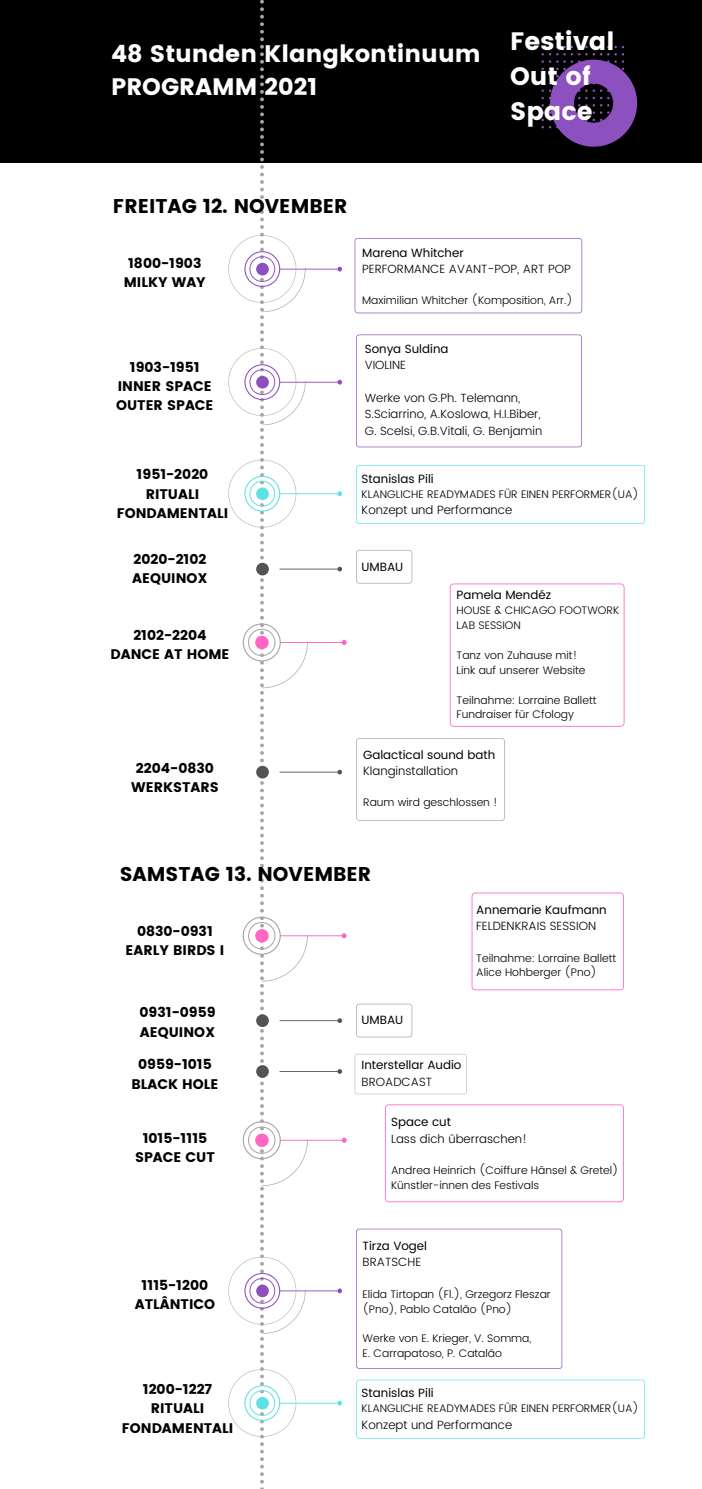
<style>
.page{position:relative;width:702px;height:1489px;background:#fff}
.page>*{position:absolute;margin:0;border:0;box-sizing:border-box;transform-origin:0 0}
.t1{font:25.25px "Poppins";color:#fff}
.t2{font:23.75px "Poppins";color:#fff}
.t3{font:19.75px "Poppins";color:#000}
.t4{font:14px/19.5px "Poppins";color:#000;text-align:center}
.t5{font:300 12px/16.2px "Poppins";color:#000}
.t6{font:12px/16.5px "Poppins";color:#000}
.t7{font:300 11px/15px "Poppins";color:#000}
.s1{font-weight:300}
</style>
<div class="page">
<div style="left:0;top:0;width:701px;height:163px;background:#000"></div>
<svg style="left:541px;top:46px;width:96px;height:101px"></svg>
<svg style="left:354px;top:238px;width:228px;height:75px"></svg>
<svg style="left:356px;top:334px;width:225px;height:113px"></svg>
<svg style="left:356px;top:465px;width:288px;height:59px"></svg>
<svg style="left:341px;top:640px;width:5px;height:5px"></svg>
<svg style="left:356px;top:550px;width:56px;height:33px"></svg>
<svg style="left:337px;top:491px;width:5px;height:5px"></svg>
<svg style="left:449px;top:583px;width:175px;height:144px"></svg>
<svg style="left:337px;top:267px;width:5px;height:4px"></svg>
<svg style="left:337px;top:380px;width:5px;height:5px"></svg>
<svg style="left:337px;top:567px;width:5px;height:4px"></svg>
<svg style="left:356px;top:738px;width:148px;height:83px"></svg>
<svg style="left:337px;top:770px;width:5px;height:4px"></svg>
<svg style="left:341px;top:933px;width:5px;height:5px"></svg>
<svg style="left:471px;top:892px;width:152px;height:98px"></svg>
<svg style="left:341px;top:1138px;width:5px;height:5px"></svg>
<svg style="left:385px;top:1104px;width:238px;height:98px"></svg>
<svg style="left:337px;top:1288px;width:5px;height:5px"></svg>
<svg style="left:356px;top:1228px;width:206px;height:141px"></svg>
<svg style="left:228px;top:0;width:79px;height:1489px"></svg>
<div style="left:256px;top:1397px;width:13px;height:12px;background:#5ce1e6;border-radius:50%"></div>
<svg style="left:337px;top:1401px;width:5px;height:4px"></svg>
<div style="left:256px;top:1065px;width:13px;height:13px;background:#545454;border-radius:50%"></div>
<svg style="left:337px;top:1069px;width:5px;height:5px"></svg>
<svg style="left:354px;top:1054px;width:112px;height:40px"></svg>
<svg style="left:356px;top:1004px;width:56px;height:33px"></svg>
<div style="left:256px;top:1014px;width:13px;height:13px;background:#545454;border-radius:50%"></div>
<svg style="left:337px;top:1018px;width:5px;height:5px"></svg>
<svg style="left:356px;top:1379px;width:288px;height:59px"></svg>
<p class="t2" style="left:111px;top:40px;width:371px">48 Stunden Klangkontinuum</p>
<p class="t2" style="left:111px;top:73px;width:208px">PROGRAMM 2021</p>
<p class="t3" style="left:113px;top:194px;width:236px">FREITAG 12. NOVEMBER</p>
<p class="t1" style="left:510px;top:27px;width:106px">Festival</p>
<p class="t1" style="left:510px;top:61px;width:82px">Out of</p>
<p class="t1" style="left:510px;top:96px;width:84px">Space</p>
<p class="t4" style="left:128px;top:253px;width:75px">1800-1903</p>
<p class="t4" style="left:124px;top:273px;width:84px">MILKY WAY</p>
<p class="t4" style="left:130px;top:357px;width:71px">1903-1951</p>
<p class="t4" style="left:118px;top:376px;width:95px">INNER SPACE</p>
<p class="t4" style="left:116px;top:396px;width:99px">OUTER SPACE</p>
<p class="t4" style="left:136px;top:465px;width:73px">1951-2020</p>
<p class="t4" style="left:117px;top:484px;width:113px">RITUALI<br>FONDAMENTALI</p>
<p class="t4" style="left:133px;top:549px;width:74px">2020-2102</p>
<p class="t4" style="left:132px;top:569px;width:77px">AEQUINOX</p>
<p class="t4" style="left:133px;top:625px;width:75px">2102-2204</p>
<p class="t4" style="left:110px;top:644px;width:120px">DANCE AT HOME</p>
<p class="t4" style="left:136px;top:758px;width:79px">2204-0830</p>
<p class="t4" style="left:131px;top:778px;width:89px">WERKSTARS</p>
<p class="t6" style="left:362px;top:244px;width:103px">Marena Whitcher</p>
<p class="t5" style="left:362px;top:261px;width:210px">PERFORMANCE AVANT-POP, ART POP</p>
<p class="t7" style="left:362px;top:293px;width:212px">Maximilian Whitcher (Komposition, Arr.)</p>
<p class="t6" style="left:364px;top:341px;width:85px">Sonya Suldina</p>
<p class="t5" style="left:364px;top:357px;width:43px">VIOLINE</p>
<p class="t5" style="left:364px;top:390px;width:177px">Werke von G.Ph. Telemann,<br>S.Sciarrino, A.Koslowa, H.I.Biber,</p>
<p class="t5" style="left:364px;top:422px;width:179px">G. Scelsi, G.B.Vitali, G. Benjamin</p>
<p class="t6" style="left:361px;top:470px;width:74px">Stanislas Pili</p>
<p class="t7" style="left:361px;top:486px;width:279px">KLANGLICHE READYMADES FÜR EINEN PERFORMER(UA)</p>
<p class="t5" style="left:361px;top:502px;width:152px">Konzept und Performance</p>
<p class="t6" style="left:361px;top:558px;width:43px">UMBAU</p>
<p class="t6" style="left:456px;top:587px;width:96px">Pamela Mendéz</p>
<p class="t7" style="left:456px;top:603px;width:164px">HOUSE &amp; CHICAGO FOOTWORK</p>
<p class="t7" style="left:456px;top:618px;width:66px">LAB SESSION</p>
<p class="t7" style="left:456px;top:647px;width:122px">Tanz von Zuhause mit!</p>
<p class="t7" style="left:456px;top:662px;width:130px">Link auf unserer Website</p>
<p class="t7" style="left:456px;top:692px;width:141px">Teilnahme: Lorraine Ballett</p>
<p class="t7" style="left:456px;top:707px;width:119px">Fundraiser für Cfology</p>
<p class="t6" style="left:363px;top:746px;width:133px">Galactical sound bath<br><span class="s1">Klanginstallation</span></p>
<p class="t7" style="left:363px;top:795px;width:136px">Raum wird geschlossen !</p>
<p class="t3" style="left:120px;top:862px;width:253px">SAMSTAG 13. NOVEMBER</p>
<p class="t4" style="left:137px;top:921px;width:77px">0830-0931</p>
<p class="t4" style="left:125px;top:940px;width:100px">EARLY BIRDS I</p>
<p class="t4" style="left:139px;top:1002px;width:78px">0931-0959</p>
<p class="t4" style="left:140px;top:1022px;width:77px">AEQUINOX</p>
<p class="t4" style="left:138px;top:1054px;width:75px">0959-1015</p>
<p class="t4" style="left:131px;top:1074px;width:88px">BLACK HOLE</p>
<p class="t6" style="left:361px;top:1012px;width:43px">UMBAU</p>
<p class="t6" style="left:361px;top:1057px;width:101px">Interstellar Audio</p>
<p class="t5" style="left:361px;top:1073px;width:72px">BROADCAST</p>
<p class="t6" style="left:476px;top:901px;width:132px">Annemarie Kaufmann</p>
<p class="t5" style="left:476px;top:918px;width:121px">FELDENKRAIS SESSION</p>
<p class="t7" style="left:476px;top:950px;width:141px">Teilnahme: Lorraine Ballett</p>
<p class="t7" style="left:476px;top:965px;width:122px">Alice Hohberger (Pno)</p>
<p class="t4" style="left:143px;top:1128px;width:66px">1015-1115</p>
<p class="t4" style="left:135px;top:1147px;width:81px">SPACE CUT</p>
<p class="t4" style="left:141px;top:1275px;width:68px">1115-1200</p>
<p class="t4" style="left:135px;top:1294px;width:82px">ATLÂNTICO</p>
<p class="t4" style="left:143px;top:1379px;width:71px">1200-1227</p>
<p class="t4" style="left:151px;top:1399px;width:55px">RITUALI</p>
<p class="t4" style="left:122px;top:1418px;width:113px">FONDAMENTALI</p>
<p class="t6" style="left:391px;top:1114px;width:61px">Space cut</p>
<p class="t5" style="left:391px;top:1130px;width:137px">Lass dich überraschen!</p>
<p class="t7" style="left:391px;top:1162px;width:229px">Andrea Heinrich (Coiffure Hänsel &amp; Gretel)</p>
<p class="t7" style="left:391px;top:1177px;width:149px">Künstler-innen des Festivals</p>
<p class="t6" style="left:362px;top:1237px;width:66px">Tirza Vogel</p>
<p class="t5" style="left:362px;top:1254px;width:60px">BRATSCHE</p>
<p class="t7" style="left:362px;top:1286px;width:190px">Elida Tirtopan (Fl.), Grzegorz Fleszar (Pno), Pablo Catalão (Pno)</p>
<p class="t7" style="left:362px;top:1331px;width:170px">Werke von E. Krieger, V. Somma,</p>
<p class="t7" style="left:362px;top:1346px;width:141px">E. Carrapatoso, P. Catalão</p>
<p class="t6" style="left:361px;top:1385px;width:74px">Stanislas Pili</p>
<p class="t7" style="left:361px;top:1401px;width:279px">KLANGLICHE READYMADES FÜR EINEN PERFORMER(UA)</p>
<p class="t5" style="left:361px;top:1416px;width:152px">Konzept und Performance</p>
</div>
